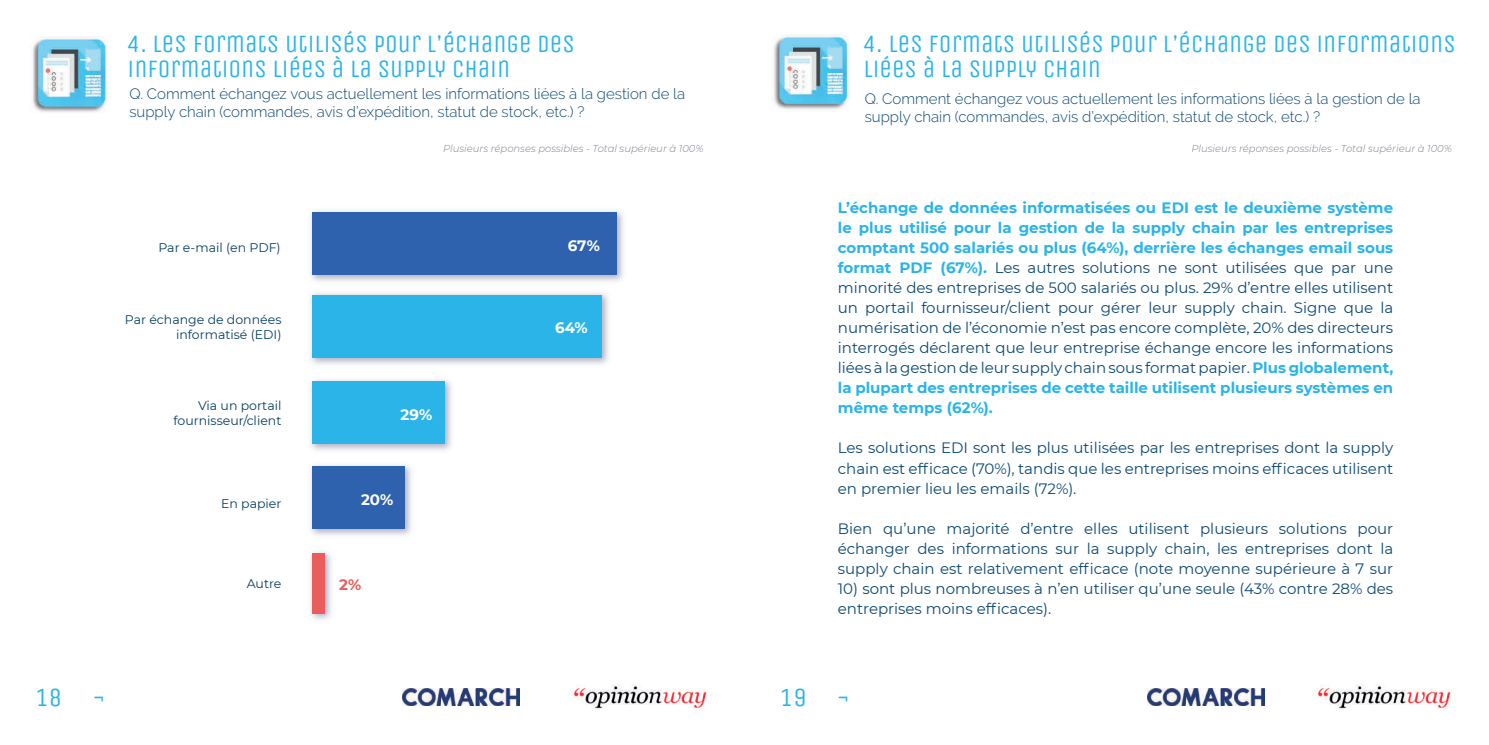
<style>
.page{position:relative;width:1489px;height:745px;background:#fff}
.page>*{position:absolute;margin:0;border:0;box-sizing:border-box;transform-origin:0 0}
.t1{font:26.25px "Unica One";color:#2bb4e8}
.t2{font:25px/25px "Unica One";color:#2bb4e8}
.t3{font:15px/20px "Montserrat";color:#0c4974;text-align:justify}
.t4{font:300 15px/18px "Raleway";color:#0c4974}
.t5{font:700 15px "Montserrat";color:#fff}
.t6{font:700 15px "Montserrat";color:#ea5d5c}
.t7{font:12.5px/15px "Montserrat";color:#073f62;text-align:right}
.t8{font:italic 300 10px "Montserrat";color:#7a808e}
.s1{font-weight:700;color:#2bb4e8}
</style>
<div class="page">
<img style="left:33px;top:37px;width:74px;height:75px">
<img style="left:774px;top:35px;width:75px;height:74px">
<img style="left:403px;top:688px;width:116px;height:17px">
<img style="left:574px;top:684px;width:133px;height:25px">
<img style="left:310px;top:210px;width:314px;height:72px">
<div style="left:312px;top:212px;width:304px;height:62px;background:#2e62ae"></div>
<img style="left:310px;top:293px;width:299px;height:72px">
<div style="left:312px;top:295px;width:290px;height:62px;background:#2bb4e8"></div>
<img style="left:310px;top:379px;width:142px;height:72px">
<div style="left:312px;top:381px;width:132px;height:63px;background:#2bb4e8"></div>
<img style="left:310px;top:464px;width:102px;height:72px">
<div style="left:312px;top:466px;width:93px;height:62px;background:#2e62ae"></div>
<img style="left:311px;top:551px;width:20px;height:69px">
<div style="left:312px;top:552px;width:12px;height:61px;background:#ea5d5c"></div>
<img style="left:1147px;top:688px;width:116px;height:17px">
<img style="left:1318px;top:684px;width:133px;height:25px">
<h2 class="t2" style="left:128px;top:32px;width:449px">4. LES FORMATS UTILISÉS POUR L’ÉCHANGE DES<br>INFORMATIONS LIÉES À LA SUPPLY CHAIN</h2>
<h2 class="t2" style="left:863px;top:32px;width:593px">4. LES FORMATS UTILISÉS POUR L’ÉCHANGE DES INFORMATIONS<br>LIÉES À LA SUPPLY CHAIN</h2>
<p class="t4" style="left:129px;top:84px;width:557px">Q. Comment échangez vous actuellement les informations liées à la gestion de la supply chain (commandes, avis d’expédition, statut de stock, etc.) ?</p>
<p class="t4" style="left:864px;top:89px;width:557px">Q. Comment échangez vous actuellement les informations liées à la gestion de la supply chain (commandes, avis d’expédition, statut de stock, etc.) ?</p>
<p class="t7" style="left:158px;top:239px;width:124px">Par e-mail (en PDF)</p>
<p class="t7" style="left:125px;top:312px;width:158px">Par échange de données informatisé (EDI)</p>
<p class="t7" style="left:173px;top:397px;width:109px">Via un portail fournisseur/client</p>
<p class="t7" style="left:221px;top:495px;width:62px">En papier</p>
<p class="t7" style="left:247px;top:575px;width:36px">Autre</p>
<p class="t8" style="left:443px;top:141px;width:262px">Plusieurs réponses possibles - Total supérieur à 100%</p>
<p class="t8" style="left:1191px;top:141px;width:262px">Plusieurs réponses possibles - Total supérieur à 100%</p>
<p class="t5" style="left:400px;top:404px;width:33px">29%</p>
<p class="t5" style="left:361px;top:488px;width:34px">20%</p>
<p class="t6" style="left:339px;top:573px;width:24px">2%</p>
<p class="t5" style="left:568px;top:234px;width:34px">67%</p>
<p class="t5" style="left:555px;top:317px;width:34px">64%</p>
<p class="t3" style="left:837px;top:197px;width:557px"><span class="s1">L’échange de données informatisées ou EDI est le deuxième système le plus utilisé pour la gestion de la supply chain par les entreprises comptant 500 salariés ou plus (64%), derrière les échanges email sous format PDF (67%).</span> Les autres solutions ne sont utilisées que par une minorité des entreprises de 500 salariés ou plus. 29% d’entre elles utilisent un portail fournisseur/client pour gérer leur supply chain. Signe que la numérisation de l’économie n’est pas encore complète, 20% des directeurs interrogés déclarent que leur entreprise échange encore les informations liées à la gestion de leur supply chain sous format papier. <span class="s1">Plus globalement, la plupart des entreprises de cette taille utilisent plusieurs systèmes en même temps (62%).</span></p>
<p class="t3" style="left:837px;top:437px;width:557px">Les solutions EDI sont les plus utilisées par les entreprises dont la supply chain est efficace (70%), tandis que les entreprises moins efficaces utilisent en premier lieu les emails (72%).</p>
<p class="t3" style="left:837px;top:517px;width:557px">Bien qu’une majorité d’entre elles utilisent plusieurs solutions pour échanger des informations sur la supply chain, les entreprises dont la supply chain est relativement efficace (note moyenne supérieure à 7 sur</p>
<p class="t3" style="left:837px;top:577px;width:557px">10) sont plus nombreuses à n’en utiliser qu’une seule (43% contre 28% des entreprises moins efficaces).</p>
<h1 class="t1" style="left:35px;top:681px;width:72px">18 ¬</h1>
<h1 class="t1" style="left:780px;top:681px;width:72px">19 ¬</h1>
</div>
